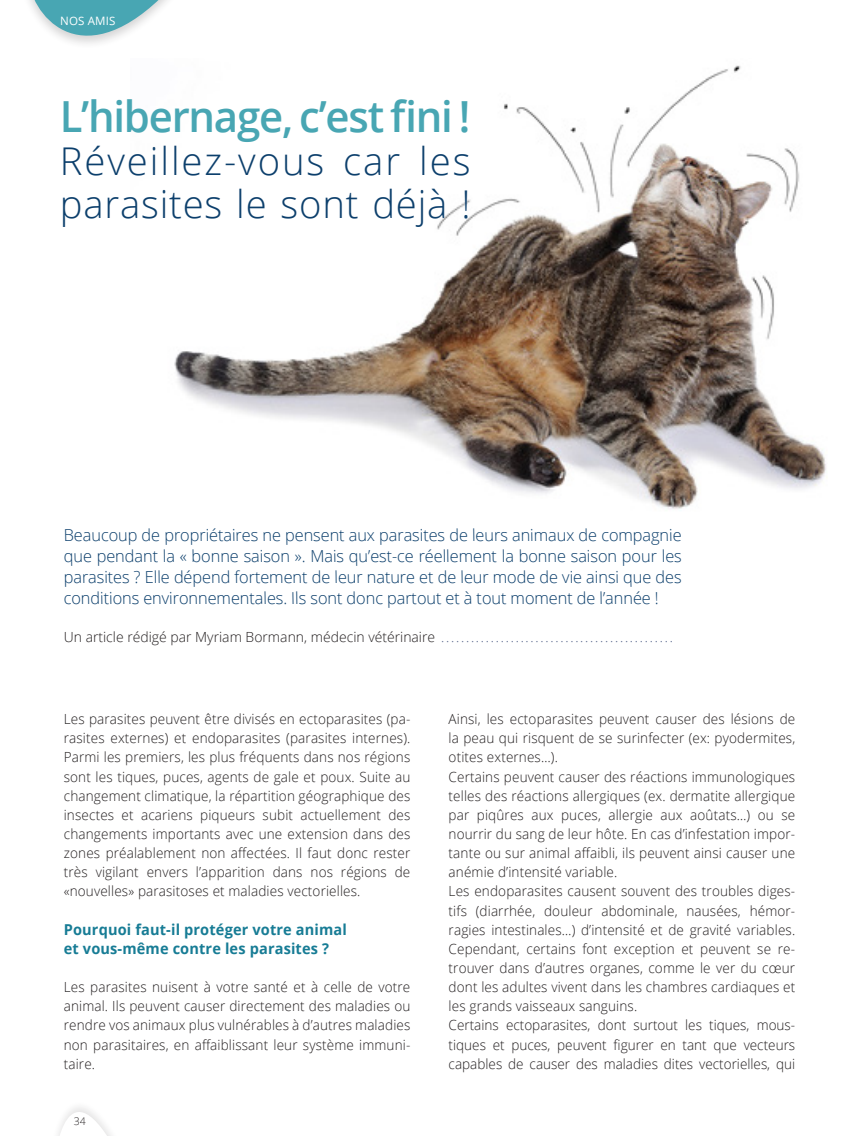
<style>
.page{position:relative;width:859px;height:1136px;background:#fff}
.page>*{position:absolute;margin:0;border:0;box-sizing:border-box;transform-origin:0 0}
.t1{font:600 42.9px "Open Sans";letter-spacing:-.03em;color:#48a6b3}
.t2{font:300 38.25px/42.9px "Open Sans";letter-spacing:.035em;color:#0c3f6c}
.t3{font:300 16.5px/21px "Open Sans";color:#0c3f6c;text-align:justify}
.t4{font:700 15px "Open Sans";letter-spacing:.01em;color:#177c95}
.t5{font:300 13.95px/19.2px "Open Sans";letter-spacing:.01em;color:#231f20;text-align:justify}
.t6{font:11.55px "Open Sans";letter-spacing:.01em;color:#fff}
.t7{font:300 10.5px "Open Sans";color:#231f20}
.s1{font-size:13.5px;color:#556489}
</style>
<div class="page">
<img style="left:174px;top:65px;width:652px;height:444px">
<svg style="left:58px;top:1107px;width:52px;height:28px"></svg>
<svg style="left:29px;top:0;width:150px;height:77px"></svg>
<p class="t6" style="left:60px;top:13px;width:57px">NOS AMIS</p>
<p class="t1" style="left:60px;top:87px;width:412px">L’hibernage, c’est fini !</p>
<p class="t2" style="left:60px;top:138px;width:412px">Réveillez-vous car les parasites le sont déjà !</p>
<p class="t3" style="left:64px;top:524px;width:620px">Beaucoup de propriétaires ne pensent aux parasites de leurs animaux de compagnie que pendant la « bonne saison ». Mais qu’est-ce réellement la bonne saison pour les parasites ? Elle dépend fortement de leur nature et de leur mode de vie ainsi que des conditions environnementales. Ils sont donc partout et à tout moment de l’année !</p>
<p class="t5" style="left:64px;top:626px;width:611px">Un article rédigé par Myriam Bormann, médecin vétérinaire <span class="s1">...............................................</span></p>
<p class="t5" style="left:64px;top:709px;width:348px">Les parasites peuvent être divisés en ectoparasites (pa&shy;rasites externes) et endoparasites (parasites internes).<br>Parmi les premiers, les plus fréquents dans nos régions sont les tiques, puces, agents de gale et poux. Suite au changement climatique, la répartition géographique des insectes et acariens piqueurs subit actuellement des changements importants avec une extension dans des zones préalablement non affectées. Il faut donc rester très vigilant envers l’apparition dans nos régions de «nouvelles» parasitoses et maladies vectorielles.</p>
<p class="t4" style="left:64px;top:918px;width:285px">Pourquoi faut-il protéger votre animal</p>
<p class="t4" style="left:64px;top:937px;width:267px">et vous-même contre les parasites ?</p>
<p class="t5" style="left:64px;top:977px;width:348px">Les parasites nuisent à votre santé et à celle de votre animal. Ils peuvent causer directement des maladies ou rendre vos animaux plus vulnérables à d’autres maladies non parasitaires, en affaiblissant leur système immuni&shy;taire.</p>
<p class="t7" style="left:74px;top:1113px;width:13px">34</p>
<p class="t5" style="left:449px;top:709px;width:348px">Ainsi, les ectoparasites peuvent causer des lésions de la peau qui risquent de se surinfecter (ex: pyodermites, otites externes…).</p>
<p class="t5" style="left:449px;top:766px;width:348px">Certains peuvent causer des réactions immunologiques telles des réactions allergiques (ex. dermatite allergique par piqûres aux puces, allergie aux aoûtats…) ou se nourrir du sang de leur hôte. En cas d’infestation impor&shy;tante ou sur animal affaibli, ils peuvent ainsi causer une anémie d’intensité variable.</p>
<p class="t5" style="left:449px;top:881px;width:348px">Les endoparasites causent souvent des troubles diges&shy;tifs (diarrhée, douleur abdominale, nausées, hémor&shy;ragies intestinales…) d’intensité et de gravité variables.<br>Cependant, certains font exception et peuvent se re&shy;trouver dans d’autres organes, comme le ver du cœur dont les adultes vivent dans les chambres cardiaques et les grands vaisseaux sanguins.</p>
<p class="t5" style="left:449px;top:1015px;width:348px">Certains ectoparasites, dont surtout les tiques, mous&shy;tiques et puces, peuvent figurer en tant que vecteurs capables de causer des maladies dites vectorielles, qui</p>
</div>
